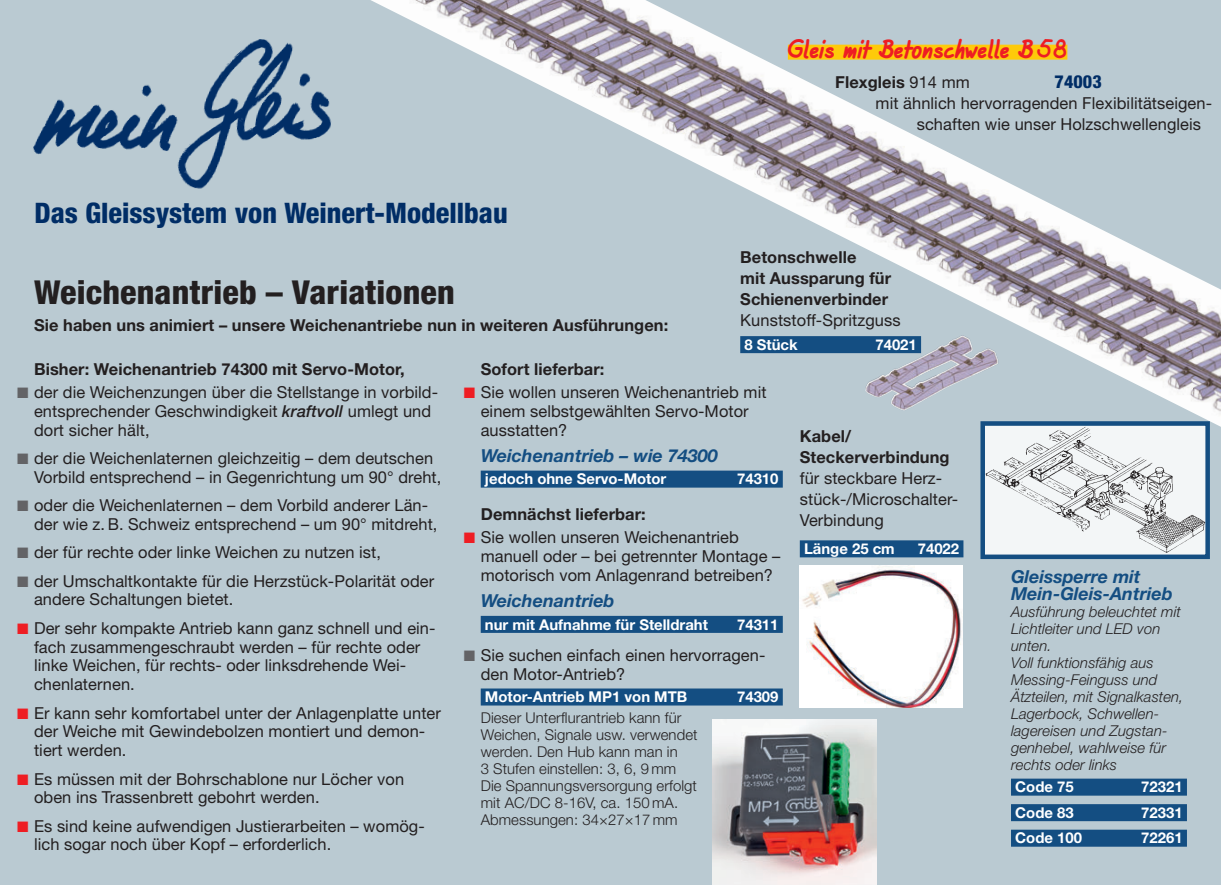
<style>
.page{position:relative;width:1221px;height:885px;background:#fff}
.page>*{position:absolute;margin:0;border:0;box-sizing:border-box;transform-origin:0 0}
.t1{font:33px "Halvetica Neue LT Pro Hv Cn";letter-spacing:.005em;color:#231f20}
.t2{font:28.35px "Halvetica Neue LT Pro Hv Cn";color:#002d66}
.t3{font:700 24px "Agilo Handwriter";letter-spacing:.015em;color:#ee1d23}
.t4{font:18px "Halvetica Neue LT Pro Hv Cn";letter-spacing:.005em;color:#002d66}
.t5{font:17.85px/17px "Halvetica Neue LT Pro Bd It";color:#144e82}
.t6{font:16.5px/18.9px "Halvetica Neue LT Pro Roman";letter-spacing:.005em;color:#231f20}
.t7{font:16.5px/21px "Halvetica Neue LT Pro Bd";letter-spacing:.005em;color:#231f20}
.t8{font:14.85px/17px "Halvetica Neue LT Pro Lt It";letter-spacing:.005em;color:#231f20}
.t9{font:14.85px/17.1px "Halvetica Neue LT Pro Lt";letter-spacing:.005em;color:#231f20}
.t10{font:14.85px "Halvetica Neue LT Pro Bd";color:#fff}
.s1{font-family:"Halvetica Neue LT Pro Roman"}
.s2{font-family:"Zipf Dingbits";font-size:15px;color:#ee1d23}
.s3{font-family:"Zipf Dingbits";font-size:15px;color:#636366}
.s4{font-family:"Halvetica Neue LT Pro Md It"}
</style>
<div class="page">
<div style="left:0;top:0;width:1220px;height:884px;background:#bacad2"></div>
<img style="left:371px;top:0;width:849px;height:453px">
<hr style="left:1220px;top:0;width:1px;height:884px;background:#bacad2">
<img style="left:799px;top:566px;width:163px;height:142px">
<div style="left:787px;top:45px;width:280px;height:15px;background:#feca0a"></div>
<div style="left:799px;top:540px;width:164px;height:17px;background:#144e82"></div>
<div style="left:480px;top:470px;width:302px;height:17px;background:#144e82"></div>
<div style="left:480px;top:615px;width:302px;height:17px;background:#144e82"></div>
<div style="left:480px;top:688px;width:302px;height:17px;background:#144e82"></div>
<img style="left:712px;top:719px;width:164px;height:165px">
<img style="left:985px;top:426px;width:219px;height:128px">
<div style="left:980px;top:421px;width:229px;height:138px;border:4px solid #144e82"></div>
<img style="left:862px;top:335px;width:137px;height:77px">
<div style="left:1010px;top:778px;width:176px;height:17px;background:#144e82"></div>
<div style="left:1010px;top:804px;width:176px;height:17px;background:#144e82"></div>
<div style="left:1010px;top:829px;width:176px;height:17px;background:#144e82"></div>
<div style="left:740px;top:336px;width:181px;height:17px;background:#144e82"></div>
<img style="left:33px;top:39px;width:298px;height:150px">
<h2 class="t2" style="left:35px;top:202px;width:474px">Das Gleissystem von Weinert-Modellbau</h2>
<h3 class="t3" style="left:787px;top:36px;width:281px">Gleis mit Betonschwelle B 58</h3>
<p class="t7" style="left:835px;top:73px;width:136px">Flexgleis <span class="s1">914 mm</span></p>
<p class="t4" style="left:1054px;top:75px;width:49px">74003</p>
<p class="t6" style="left:916px;top:94px;width:297px;line-height:21px;text-indent:-41px">mit ähnlich hervorragenden Flexibilitätseigen&shy;schaften wie unser Holzschwellengleis</p>
<p class="t7" style="left:740px;top:248px;width:152px">Betonschwelle<br>mit Aussparung für<br>Schienenverbinder</p>
<p class="t6" style="left:740px;top:312px;width:162px">Kunststoff-Spritzguss</p>
<p class="t10" style="left:744px;top:339px;width:55px">8 Stück</p>
<p class="t10" style="left:875px;top:339px;width:43px">74021</p>
<h1 class="t1" style="left:34px;top:280px;width:422px">Weichenantrieb – Variationen</h1>
<p class="t7" style="left:34px;top:316px;width:635px">Sie haben uns animiert – unsere Weichen antriebe nun in weiteren Ausführungen:</p>
<p class="t7" style="left:480px;top:360px;width:125px">Sofort lieferbar:</p>
<p class="t6" style="left:480px;top:384px;width:287px;text-indent:-17px"><span class="s2">N</span> Sie wollen unseren Weichenantrieb mit einem selbstgewählten Servo-Motor ausstatten?</p>
<p class="t5" style="left:480px;top:448px;width:238px">Weichenantrieb – wie 74300</p>
<p class="t10" style="left:485px;top:473px;width:183px">jedoch ohne Servo-Motor</p>
<p class="t10" style="left:737px;top:473px;width:43px">74310</p>
<p class="t7" style="left:480px;top:505px;width:166px">Demnächst lieferbar:</p>
<p class="t6" style="left:480px;top:529px;width:301px;text-indent:-17px"><span class="s2">N</span> Sie wollen unseren Weichenantrieb manuell oder – bei getrennter Montage – motorisch vom Anlagenrand betreiben?</p>
<p class="t5" style="left:480px;top:593px;width:135px">Weichenantrieb</p>
<p class="t10" style="left:485px;top:619px;width:224px">nur mit Aufnahme für Stelldraht</p>
<p class="t10" style="left:737px;top:619px;width:43px">74311</p>
<p class="t6" style="left:480px;top:647px;width:286px;text-indent:-17px"><span class="s3">N</span> Sie suchen einfach einen hervorragen&shy;den Motor-Antrieb?</p>
<p class="t10" style="left:485px;top:691px;width:204px">Motor-Antrieb MP1 von MTB</p>
<p class="t10" style="left:737px;top:691px;width:43px">74309</p>
<p class="t9" style="left:480px;top:710px;width:218px">Dieser Unterflurantrieb kann für<br>Weichen, Signale usw. verwendet werden. Den Hub kann man in<br>3 Stufen einstellen: 3, 6, 9 mm<br>Die Spannungsversorgung erfolgt mit AC/DC 8-16V, ca. 150 mA.<br>Abmessungen: 34×27×17 mm</p>
<p class="t7" style="left:34px;top:360px;width:372px">Bisher: Weichen antrieb 74300 mit Servo-Motor,</p>
<p class="t6" style="left:34px;top:384px;width:405px;text-indent:-17px"><span class="s3">N</span> der die Weichenzungen über die Stellstange in vorbild - entsprechender Geschwindigkeit <span class="s4">kraftvoll</span> umlegt und dort sicher hält,</p>
<p class="t6" style="left:34px;top:450px;width:409px;text-indent:-17px"><span class="s3">N</span> der die Weichenlaternen gleichzeitig – dem deutschen<br>Vorbild entsprechend – in Gegenrichtung um 90° dreht,</p>
<p class="t6" style="left:34px;top:497px;width:405px;text-indent:-17px"><span class="s3">N</span> oder die Weichenlaternen – dem Vorbild anderer Län&shy;der wie z. B. Schweiz entsprechend – um 90° mitdreht,</p>
<p class="t6" style="left:17px;top:540px;width:419px;line-height:28.2px"><span class="s3">N</span> der für rechte oder linke Weichen zu nutzen ist,<br><span class="s3">N</span> der Umschaltkontakte für die Herzstück-Polarität oder</p>
<p class="t6" style="left:17px;top:587px;width:420px;line-height:28.2px;text-indent:17px">andere Schaltungen bietet.<br><span class="s2">N</span> Der sehr kompakte Antrieb kann ganz schnell und ein-</p>
<p class="t6" style="left:34px;top:638px;width:388px">fach zusammengeschraubt werden – für rechte oder linke Weichen, für rechts- oder linksdrehende Wei&shy;chenlaternen.</p>
<p class="t6" style="left:34px;top:704px;width:408px;text-indent:-17px"><span class="s2">N</span> Er kann sehr komfortabel unter der Anlagenplatte unter der Weiche mit Gewindebolzen montiert und demon&shy;tiert werden.</p>
<p class="t6" style="left:34px;top:770px;width:371px;text-indent:-17px"><span class="s2">N</span> Es müssen mit der Bohrschablone nur Löcher von oben ins Trassenbrett gebohrt werden.</p>
<p class="t6" style="left:34px;top:817px;width:392px;text-indent:-17px"><span class="s2">N</span> Es sind keine aufwendigen Justierarbeiten – womög&shy;lich sogar noch über Kopf – erforderlich.</p>
<p class="t7" style="left:799px;top:426px;width:151px">Kabel/<br>Steckerverbindung</p>
<p class="t6" style="left:799px;top:468px;width:160px;line-height:21px">für steckbare Herz&shy;stück-/ Micro schalter-<br>Verbindung</p>
<p class="t10" style="left:804px;top:543px;width:92px">Länge 25 cm</p>
<p class="t10" style="left:917px;top:543px;width:43px">74022</p>
<p class="t5" style="left:1010px;top:569px;width:163px">Gleissperre mit<br>Mein-Gleis-Antrieb</p>
<p class="t8" style="left:1010px;top:604px;width:174px">Ausführung beleuchtet mit<br>Lichtleiter und LED von unten.<br>Voll funktionsfähig aus<br>Messing-Feinguss und<br>Ätzteilen, mit Signalkasten,<br>Lagerbock, Schwellen - lager eisen und Zugstan&shy;genhebel, wahlweise für rechts oder links</p>
<p class="t10" style="left:1015px;top:781px;width:60px">Code 75</p>
<p class="t10" style="left:1141px;top:781px;width:43px">72321</p>
<p class="t10" style="left:1015px;top:807px;width:60px">Code 83</p>
<p class="t10" style="left:1141px;top:807px;width:43px">72331</p>
<p class="t10" style="left:1015px;top:832px;width:68px">Code 100</p>
<p class="t10" style="left:1141px;top:832px;width:43px">72261</p>
</div>
